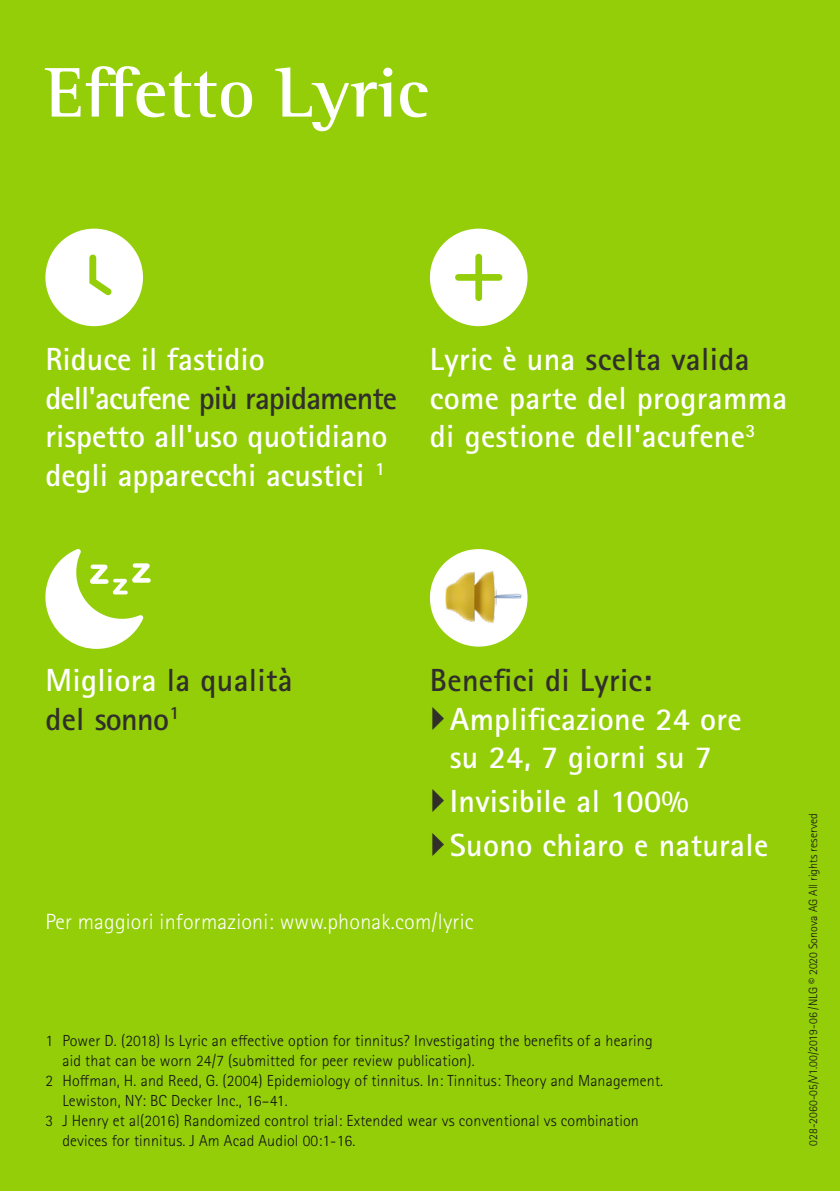
<style>
.page{position:relative;width:840px;height:1191px;background:#fff}
.page>*{position:absolute;margin:0;border:0;box-sizing:border-box;transform-origin:0 0}
.t1{font:700 72px "Rotis Semi Serif Pro";color:#fff}
.t2{font:700 32px/38.4px "Rotis Sans Serif Pro";letter-spacing:.01em;color:#fff}
.t3{font:700 32px/38.4px "Rotis Sans Serif Pro";letter-spacing:.01em;color:#302f2a}
.t4{font:300 22px "Rotis Sans Serif Pro";letter-spacing:.01em;color:#fff}
.t5{font:300 16px "Rotis Sans Serif Pro";letter-spacing:.01em;color:#111212}
.t6{font:300 12px "Rotis Sans Serif Pro";letter-spacing:.005em;color:#111212}
.s1{color:#302f2a}
.s2{color:#fff}
</style>
<div class="page">
<div style="left:0;top:0;width:839px;height:1191px;background:#93ce08"></div>
<div style="left:429px;top:229px;width:98px;height:97px;background:#fff;border-radius:50%"></div>
<svg style="left:455px;top:254px;width:47px;height:47px"></svg>
<div style="left:45px;top:229px;width:98px;height:97px;background:#fff;border-radius:50%"></div>
<svg style="left:89px;top:254px;width:22px;height:42px"></svg>
<div style="left:429px;top:549px;width:98px;height:97px;background:#fff;border-radius:50%"></div>
<img style="left:438px;top:567px;width:84px;height:68px">
<svg style="left:45px;top:549px;width:106px;height:100px"></svg>
<h1 class="t1" style="left:45px;top:49px;width:384px">Effetto Lyric</h1>
<h2 class="t2" style="left:45px;top:340px;width:353px">Riduce il fastidio dell'acufene <span class="s1">più rapidamente </span>rispetto all'uso quotidiano degli apparecchi acustici <sup>1</sup></h2>
<h2 class="t2" style="left:429px;top:340px;width:358px">Lyric è una <span class="s1">scelta valida </span>come parte del programma di gestione dell'acufene<sup>3</sup></h2>
<h2 class="t3" style="left:45px;top:661px;width:248px"><span class="s2">Migliora</span> la qualità del sonno<sup>1</sup></h2>
<h2 class="t3" style="left:429px;top:661px;width:223px">Benefici di Lyric:</h2>
<h2 class="t2" style="left:449px;top:699px;width:293px">Amplificazione 24 ore su 24, 7 giorni su 7</h2>
<h2 class="t2" style="left:449px;top:779px;width:320px;line-height:44px">Invisibile al 100%<br>Suono chiaro e naturale</h2>
<h3 class="t4" style="left:45px;top:908px;width:430px">Per maggiori informazioni: www.phonak.com/lyric</h3>
<p class="t5" style="left:45px;top:1031px;width:608px">1 Power D. (2018) Is Lyric an effective option for tinnitus? Investigating the benefits of a hearing</p>
<p class="t5" style="left:62px;top:1051px;width:413px">aid that can be worn 24/7 (submitted for peer review publication).</p>
<p class="t5" style="left:45px;top:1071px;width:619px">2 Hoffman, H. and Reed, G. (2004) Epidemiology of tinnitus. In: Tinnitus: Theory and Management.</p>
<p class="t5" style="left:62px;top:1091px;width:227px">Lewiston, NY: BC Decker Inc., 16–41.</p>
<p class="t5" style="left:45px;top:1111px;width:594px">3 J Henry et al(2016) Randomized control trial: Extended wear vs conventional vs combination</p>
<p class="t5" style="left:62px;top:1131px;width:294px">devices for tinnitus. J Am Acad Audiol 00:1-16.</p>
<p class="t6" style="left:805px;top:1145px;width:334px;rotate:-90deg">028-2060-05/V1.00/2019-06 /NLG © 2020 Sonova AG All rights reserved</p>
</div>
